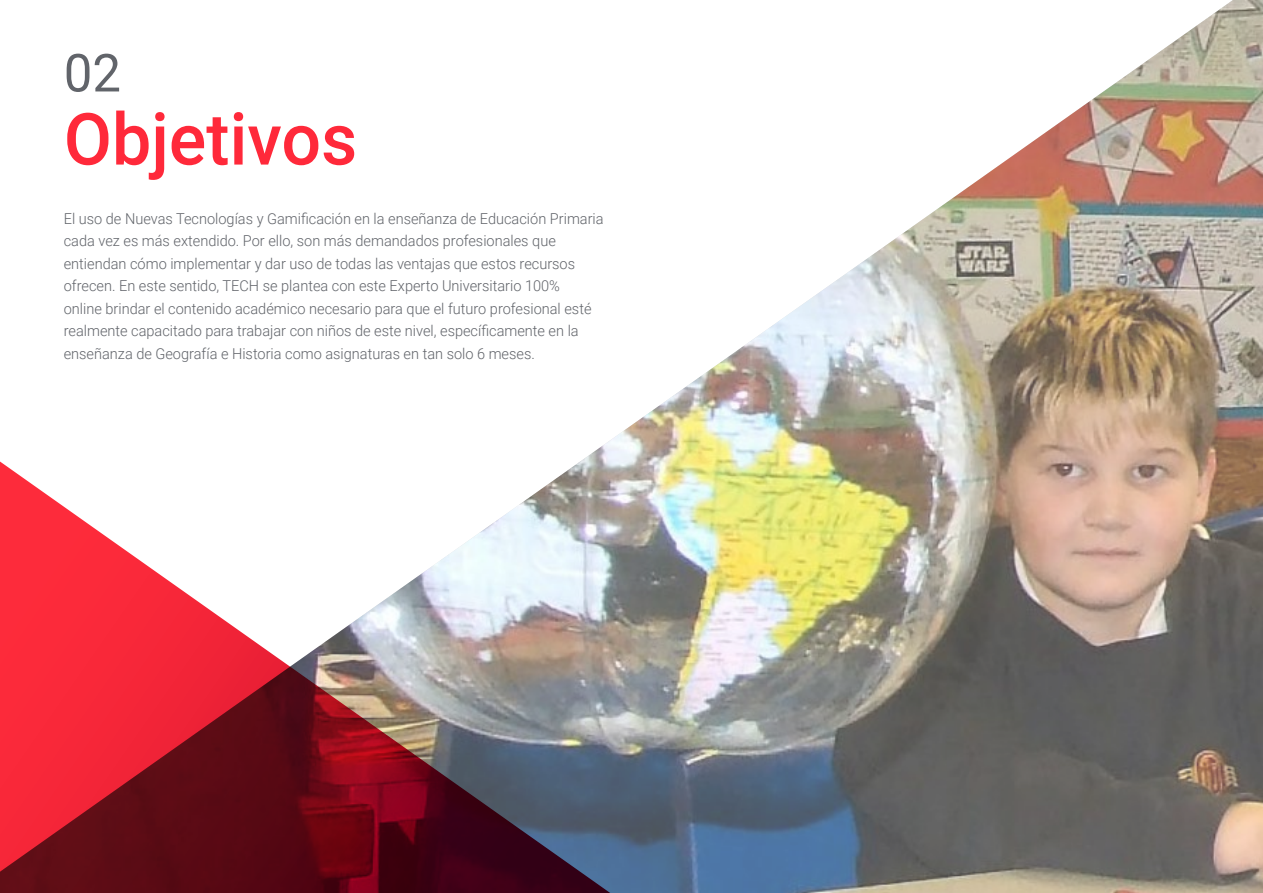
<style>
.page{position:relative;width:1263px;height:893px;background:#fff}
.page>*{position:absolute;margin:0;border:0;box-sizing:border-box;transform-origin:0 0}
.t1{font:500 72px "Roboto";color:#ff293a}
.t2{font:52.5px "Roboto";color:#61646a}
.t3{font:300 15px/22.5px "Roboto";color:#61646a}
</style>
<div class="page">
<img style="left:602px;top:0;width:661px;height:893px">
<svg style="left:0;top:446px;width:640px;height:447px"></svg>
<h2 class="t2" style="left:64px;top:36px;width:59px">02</h2>
<h1 class="t1" style="left:64px;top:89px;width:295px">Objetivos</h1>
<p class="t3" style="left:64px;top:207px;width:541px">El uso de Nuevas Tecnologías y Gamificación en la enseñanza de Educación Primaria cada vez es más extendido. Por ello, son más demandados profesionales que entiendan cómo implementar y dar uso de todas las ventajas que estos recursos ofrecen. En este sentido, TECH se plantea con este Experto Universitario 100%<br>online brindar el contenido académico necesario para que el futuro profesional esté realmente capacitado para trabajar con niños de este nivel, específicamente en la enseñanza de Geografía e Historia como asignaturas en tan solo 6 meses.</p>
</div>
